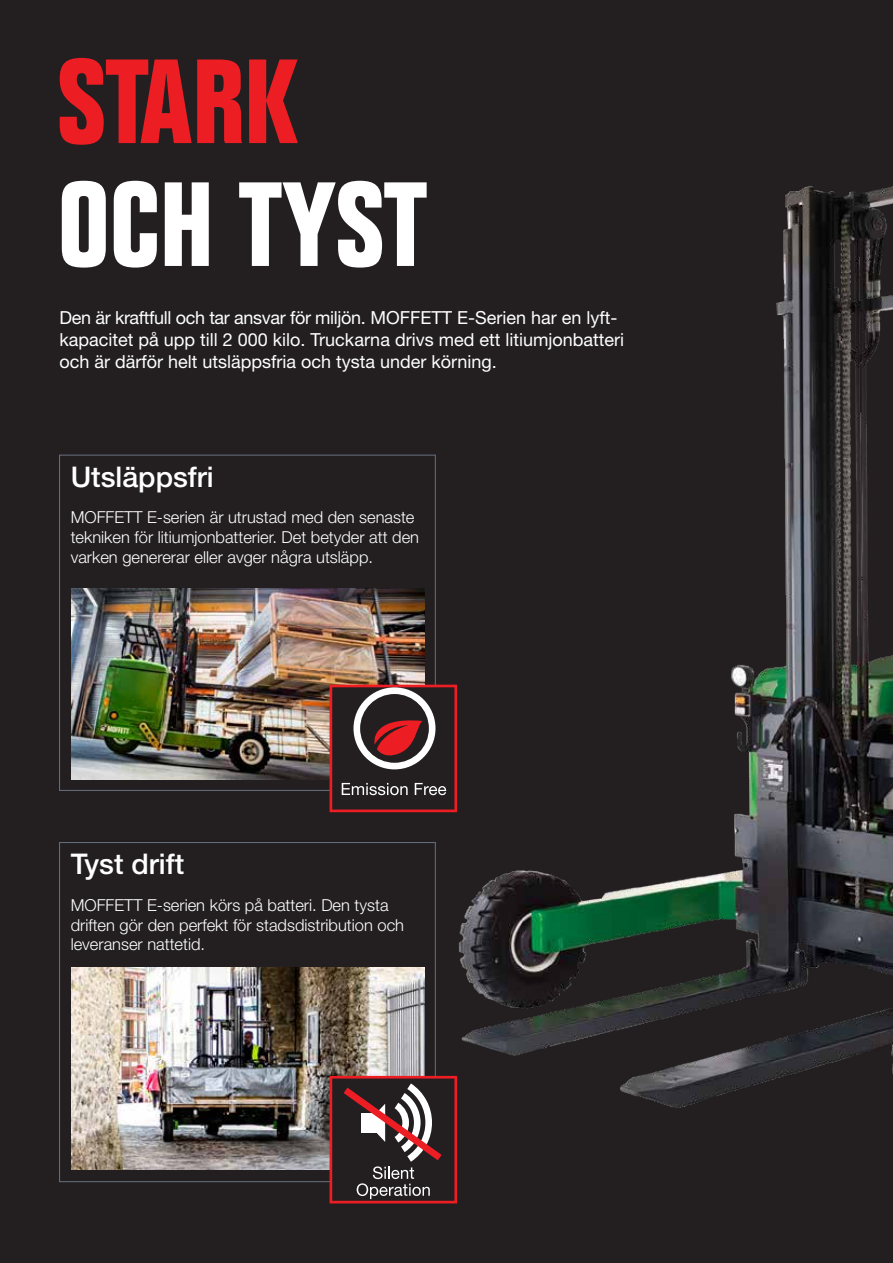
<style>
.page{position:relative;width:893px;height:1263px;background:#231f20}
.page>*{position:absolute;margin:0;border:0;box-sizing:border-box;transform-origin:0 0}
.t1{font:700 condensed 117px "Folio Std";color:#fff}
.t2{font:700 condensed 117px "Folio Std";color:#ed1d24}
.t3{font:500 28.5px "Helvetica Neue LT Std";color:#fff}
.t4{font:18px/21.6px "Helvetica Neue LT Pro";color:#fff}
.t5{font:300 16.5px/19.8px "Helvetica Neue LT Std";color:#fff}
</style>
<div class="page">
<img style="left:459px;top:186px;width:434px;height:922px">
<img style="left:71px;top:589px;width:353px;height:190px">
<img style="left:71px;top:967px;width:353px;height:202px">
<svg style="left:330px;top:685px;width:127px;height:127px"></svg>
<svg style="left:330px;top:1076px;width:127px;height:127px"></svg>
<h1 class="t2" style="left:58px;top:37px;width:242px">STARK</h1>
<h1 class="t1" style="left:58px;top:160px;width:371px">OCH TYST</h1>
<p class="t4" style="left:60px;top:307px;width:566px">Den är kraftfull och tar ansvar för miljön. MOFFETT E-Serien har en lyft&shy;kapacitet på upp till 2 000 kilo. Truckarna drivs med ett litiumjonbatteri och är därför helt utsläppsfria och tysta under körning.</p>
<h2 class="t3" style="left:71px;top:459px;width:145px">Utsläppsfri</h2>
<p class="t5" style="left:71px;top:507px;width:350px">MOFFETT E-serien är utrustad med den senaste tekniken för litiumjonbatterier. Det betyder att den varken genererar eller avger några utsläpp.</p>
<h2 class="t3" style="left:71px;top:847px;width:115px">Tyst drift</h2>
<p class="t5" style="left:71px;top:895px;width:335px">MOFFETT E-serien körs på batteri. Den tysta driften gör den perfekt för stadsdistribution och leveranser nattetid.</p>
</div>
